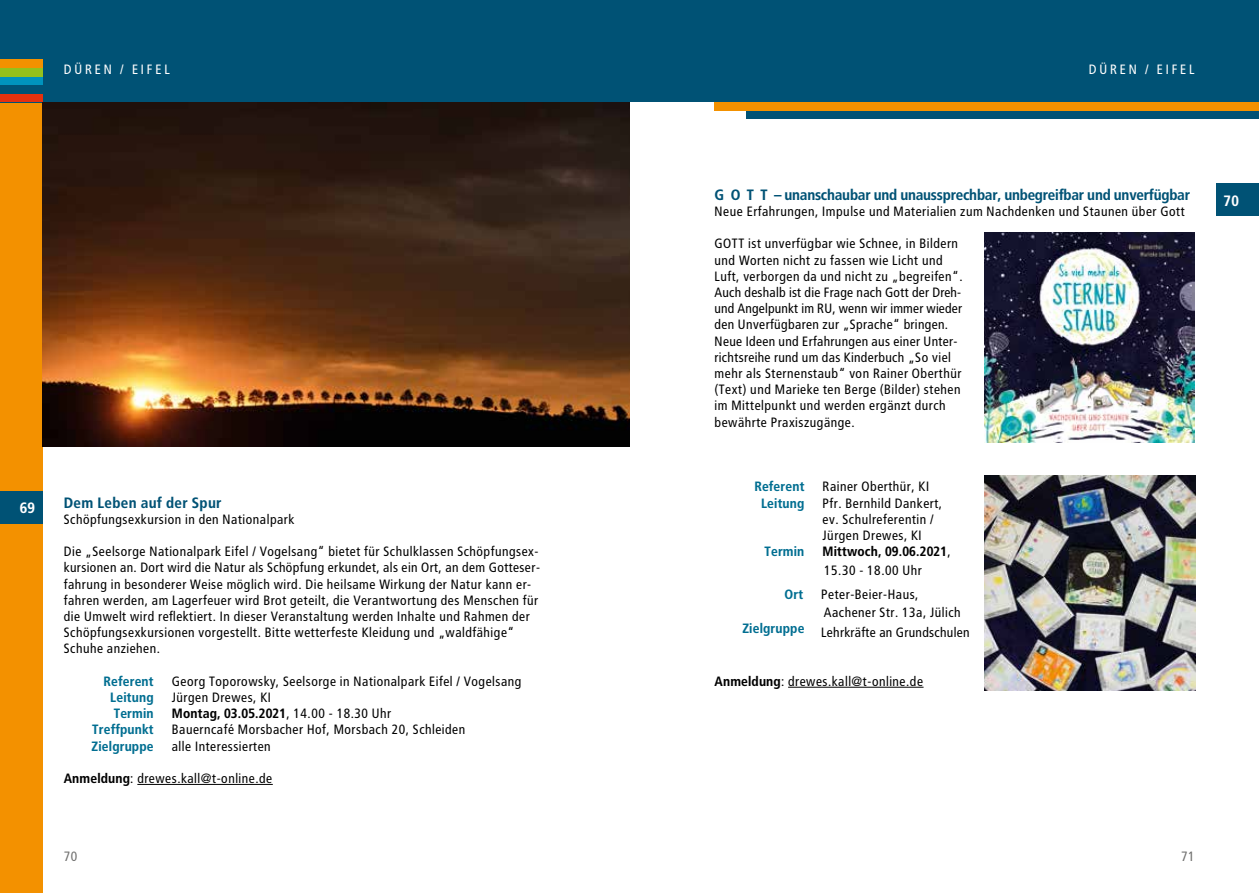
<style>
.page{position:relative;width:1259px;height:893px;background:#fff}
.page>*{position:absolute;margin:0;border:0;box-sizing:border-box;transform-origin:0 0}
.t1{font:700 15px "Transit OT";letter-spacing:-.035em;color:#005275}
.t2{font:700 15px "Transit OT";color:#005275}
.t3{font:700 15px "Transit OT";color:#fff}
.t4{font:13.5px/16.2px "Transit OT";color:#000}
.t5{font:700 13.5px/18.8px "Transit OT";letter-spacing:-.01em;color:#000}
.t6{font:700 13.5px "Transit OT";letter-spacing:-.01em;color:#006e91}
.t7{font:13.5px "Transit OT";letter-spacing:.17em;color:#fff}
.t8{font:13.5px "Transit OT";color:#6f6f6e}
.s1{font-weight:400}
.s2{font-weight:700}
</style>
<div class="page">
<div style="left:629px;top:0;width:630px;height:102px;background:#005275"></div>
<div style="left:746px;top:111px;width:513px;height:8px;background:#005275"></div>
<div style="left:714px;top:102px;width:545px;height:9px;background:#f39100"></div>
<div style="left:0;top:102px;width:43px;height:791px;background:#f39100"></div>
<div style="left:0;top:0;width:629px;height:102px;background:#005275"></div>
<div style="left:0;top:94px;width:43px;height:8px;background:#e6310e"></div>
<div style="left:0;top:77px;width:43px;height:8px;background:#0093bd"></div>
<div style="left:0;top:68px;width:43px;height:9px;background:#94c11c"></div>
<div style="left:0;top:60px;width:43px;height:8px;background:#f39100"></div>
<hr style="left:788px;top:687px;width:135px;height:1px;background:#000">
<hr style="left:137px;top:784px;width:136px;height:1px;background:#000">
<div style="left:0;top:491px;width:43px;height:33px;background:#005275"></div>
<div style="left:1216px;top:184px;width:43px;height:32px;background:#005275"></div>
<img style="left:43px;top:102px;width:586px;height:344px">
<img style="left:984px;top:232px;width:211px;height:211px">
<img style="left:984px;top:475px;width:211px;height:216px">
<p class="t7" style="left:64px;top:62px;width:108px">DÜREN / EIFEL</p>
<p class="t7" style="left:1088px;top:62px;width:108px">DÜREN / EIFEL</p>
<p class="t3" style="left:20px;top:499px;width:17px">69</p>
<p class="t2" style="left:64px;top:494px;width:160px">Dem Leben auf der Spur</p>
<p class="t4" style="left:64px;top:511px;width:233px">Schöpfungsexkursion in den Nationalpark</p>
<p class="t4" style="left:64px;top:543px;width:478px">Die „Seelsorge Nationalpark Eifel / Vogelsang“ bietet für Schulklassen Schöpfungsex&shy;kursionen an. Dort wird die Natur als Schöpfung erkundet, als ein Ort, an dem Gotteser&shy;fahrung in besonderer Weise möglich wird. Die heilsame Wirkung der Natur kann er&shy;fahren werden, am Lagerfeuer wird Brot geteilt, die Verantwortung des Menschen für die Umwelt wird reflektiert. In dieser Veranstaltung werden Inhalte und Rahmen der Schöpfungsexkursionen vorgestellt. Bitte wetterfeste Kleidung und „waldfähige“ Schuhe anziehen.</p>
<p class="t6" style="left:104px;top:673px;width:52px">Referent</p>
<p class="t4" style="left:172px;top:673px;width:351px">Georg Toporowsky, Seelsorge in Nationalpark Eifel / Vogelsang</p>
<p class="t6" style="left:110px;top:689px;width:45px">Leitung</p>
<p class="t4" style="left:172px;top:689px;width:101px">Jürgen Drewes, KI</p>
<p class="t6" style="left:114px;top:706px;width:42px">Termin</p>
<p class="t5" style="left:172px;top:704px;width:221px">Montag, 03.05.2021<span class="s1">, 14.00 - 18.30 Uhr</span></p>
<p class="t6" style="left:92px;top:722px;width:63px">Treffpunkt</p>
<p class="t4" style="left:172px;top:722px;width:295px">Bauerncafé Morsbacher Hof, Morsbach 20, Schleiden</p>
<p class="t6" style="left:92px;top:738px;width:64px">Zielgruppe</p>
<p class="t4" style="left:172px;top:738px;width:101px">alle Interessierten</p>
<p class="t4" style="left:64px;top:770px;width:210px"><span class="s2">Anmeldung</span>: drewes.kall@t-online.de</p>
<p class="t1" style="left:714px;top:186px;width:477px">G O T T – unanschaubar und unaussprechbar, unbegreifbar und unverfügbar</p>
<p class="t4" style="left:714px;top:203px;width:472px">Neue Erfahrungen, Impulse und Materialien zum Nachdenken und Staunen über Gott</p>
<p class="t4" style="left:714px;top:236px;width:250px">GOTT ist unverfügbar wie Schnee, in Bildern und Worten nicht zu fassen wie Licht und Luft, verborgen da und nicht zu „begreifen“.<br>Auch deshalb ist die Frage nach Gott der Dreh&shy;und Angelpunkt im RU, wenn wir immer wieder den Unverfügbaren zur „Sprache“ bringen.<br>Neue Ideen und Erfahrungen aus einer Unter&shy;richtsreihe rund um das Kinderbuch „So viel mehr als Sternenstaub“ von Rainer Oberthür (Text) und Marieke ten Berge (Bilder) stehen im Mittelpunkt und werden ergänzt durch bewährte Praxiszugänge.</p>
<p class="t6" style="left:754px;top:479px;width:52px">Referent</p>
<p class="t4" style="left:822px;top:479px;width:109px">Rainer Oberthür, KI</p>
<p class="t6" style="left:761px;top:495px;width:45px">Leitung</p>
<p class="t4" style="left:822px;top:495px;width:122px">Pfr. Bernhild Dankert, ev. Schulreferentin /<br>Jürgen Drewes, KI</p>
<p class="t6" style="left:764px;top:544px;width:42px">Termin</p>
<p class="t5" style="left:822px;top:542px;width:130px">Mittwoch, 09.06.2021<span class="s1">,<br>15.30 - 18.00 Uhr</span></p>
<p class="t6" style="left:784px;top:587px;width:20px">Ort</p>
<p class="t4" style="left:821px;top:586px;width:142px;line-height:17.5px">Peter-Beier-Haus,<br>Aachener Str. 13a, Jülich</p>
<p class="t4" style="left:742px;top:624px;width:229px"><sup>Zielgruppe</sup> Lehrkräfte an Grundschulen</p>
<p class="t4" style="left:714px;top:673px;width:210px"><span class="s2">Anmeldung</span>: drewes.kall@t-online.de</p>
<p class="t8" style="left:64px;top:848px;width:16px">70</p>
<p class="t8" style="left:1181px;top:848px;width:16px">71</p>
<p class="t3" style="left:1223px;top:192px;width:17px">70</p>
</div>
